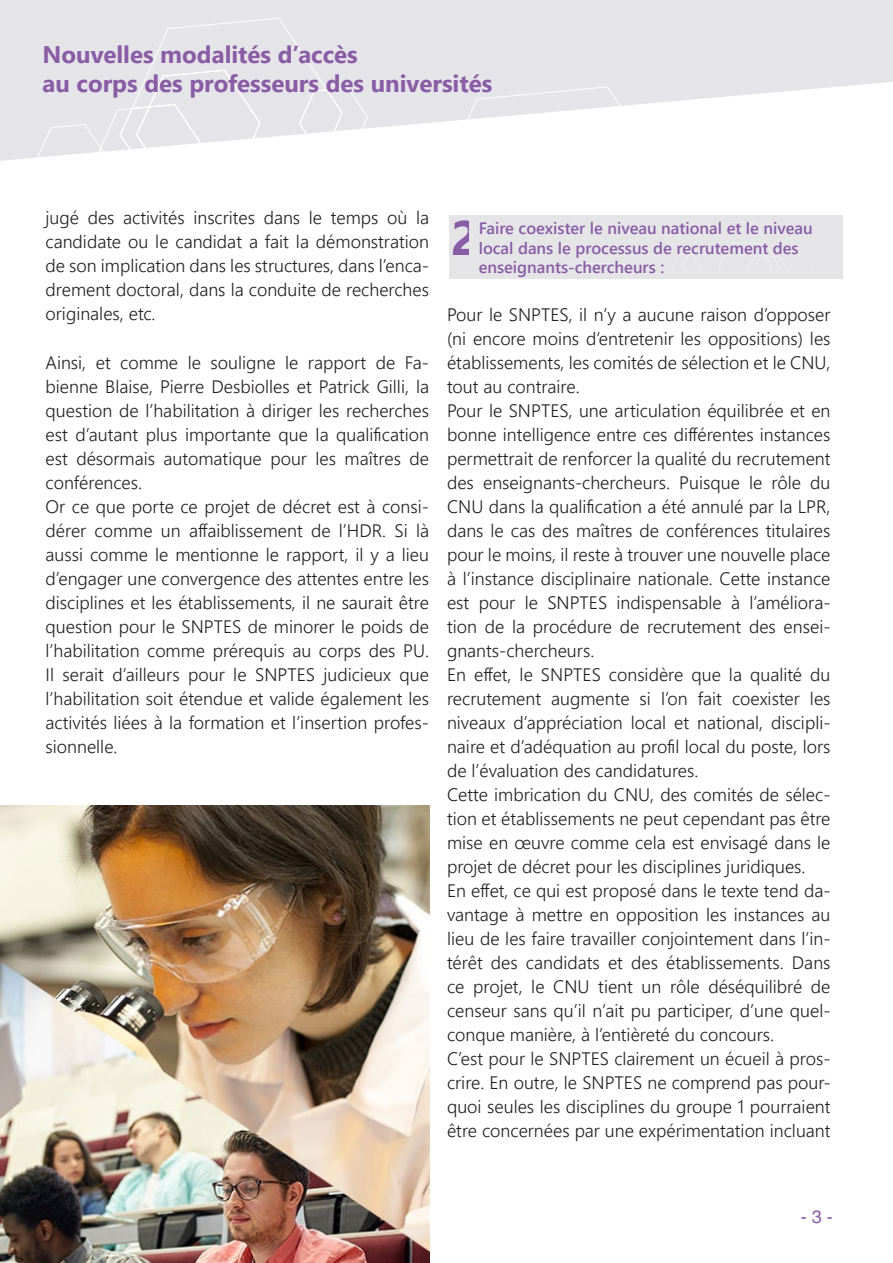
<style>
.page{position:relative;width:893px;height:1263px;background:#fff}
.page>*{position:absolute;margin:0;border:0;box-sizing:border-box;transform-origin:0 0}
.t1{font:700 48.15px "Segoe UI";color:#895ca6}
.t2{font:700 24px/28.8px "Segoe UI";color:#895ca6}
.t3{font:300 18px/24px "Segoe UI";color:#231f20}
.t4{font:18px "Helvetica";color:#895ca6}
.t5{font:600 16.5px/19.8px "Segoe UI";color:#895ca6}
</style>
<div class="page">
<svg style="left:0;top:0;width:893px;height:161px;fill:#e5e4e8"></svg>
<svg style="left:35px;top:17px;width:591px;height:144px"></svg>
<div style="left:449px;top:215px;width:394px;height:64px;background:#e5e4e7"></div>
<img style="left:0;top:805px;width:429px;height:458px">
<h2 class="t2" style="left:43px;top:38px;width:451px">Nouvelles modalités d’accès<br>au corps des professeurs des universités</h2>
<p class="t3" style="left:46px;top:204px;width:385px;text-align:justify">jugé des activités inscrites dans le temps où la candidate ou le candidat a fait la démonstration de son implication dans les structures, dans l’enca&shy;drement doctoral, dans la conduite de recherches originales, etc.</p>
<p class="t3" style="left:46px;top:349px;width:385px">Ainsi, et comme le souligne le rapport de Fa&shy;bienne Blaise, Pierre Desbiolles et Patrick Gilli, la question de l’habilitation à diriger les recherches est d’autant plus importante que la qualification est désormais automatique pour les maîtres de conférences.<br>Or ce que porte ce projet de décret est à consi&shy;dérer comme un affaiblissement de l’HDR. Si là aussi comme le mentionne le rapport, il y a lieu d’engager une convergence des attentes entre les disciplines et les établissements, il ne saurait être question pour le SNPTES de minorer le poids de l’habilitation comme prérequis au corps des PU.<br>Il serait d’ailleurs pour le SNPTES judicieux que l’habilitation soit étendue et valide également les activités liées à la formation et l’insertion profes&shy;sionnelle.</p>
<h1 class="t1" style="left:451px;top:192px;width:29px">2</h1>
<p class="t5" style="left:479px;top:217px;width:336px">Faire coexister le niveau national et le niveau local dans le processus de recrutement des enseignants-chercheurs :</p>
<p class="t3" style="left:447px;top:301px;width:385px">Pour le SNPTES, il n’y a aucune raison d’opposer (ni encore moins d’entretenir les oppositions) les établissements, les comités de sélection et le CNU, tout au contraire.<br>Pour le SNPTES, une articulation équilibrée et en bonne intelligence entre ces différentes instances permettrait de renforcer la qualité du recrutement des enseignants-chercheurs. Puisque le rôle du CNU dans la qualification a été annulé par la LPR, dans le cas des maîtres de conférences titulaires pour le moins, il reste à trouver une nouvelle place à l’instance disciplinaire nationale. Cette instance est pour le SNPTES indispensable à l’améliora&shy;tion de la procédure de recrutement des ensei&shy;gnants-chercheurs.<br>En effet, le SNPTES considère que la qualité du recrutement augmente si l’on fait coexister les niveaux d’appréciation local et national, discipli&shy;naire et d’adéquation au profil local du poste, lors de l’évaluation des candidatures.<br>Cette imbrication du CNU, des comités de sélec&shy;tion et établissements ne peut cependant pas être mise en œuvre comme cela est envisagé dans le projet de décret pour les disciplines juridiques.<br>En effet, ce qui est proposé dans le texte tend da&shy;vantage à mettre en opposition les instances au lieu de les faire travailler conjointement dans l’in&shy;térêt des candidats et des établissements. Dans ce projet, le CNU tient un rôle déséquilibré de censeur sans qu’il n’ait pu participer, d’une quel&shy;conque manière, à l’entièreté du concours.<br>C’est pour le SNPTES clairement un écueil à pros&shy;crire. En outre, le SNPTES ne comprend pas pour&shy;quoi seules les disciplines du groupe 1 pourraient être concernées par une expérimentation incluant</p>
<p class="t4" style="left:801px;top:1206px;width:34px">- 3 -</p>
</div>
